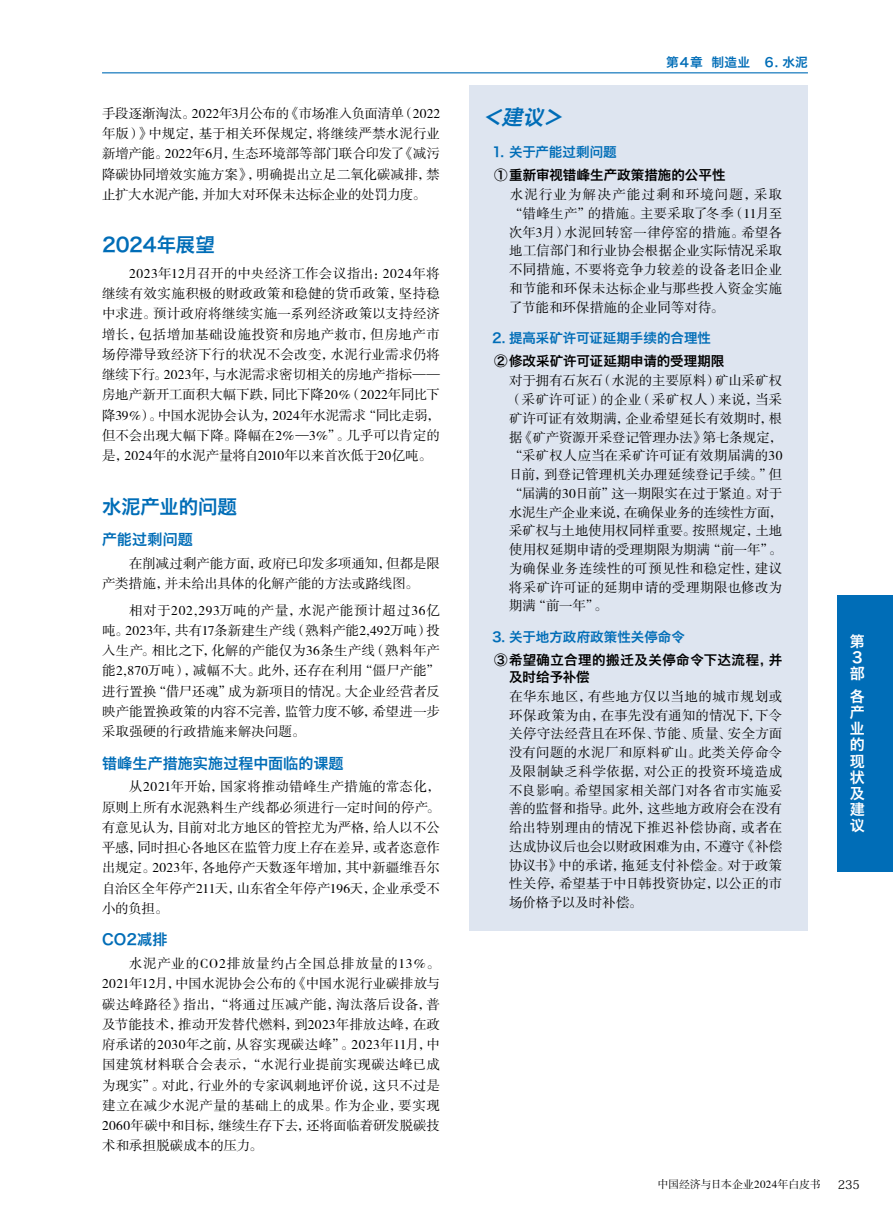
<style>
.page{position:relative;width:893px;height:1212px;background:#fff}
.page>*{position:absolute;margin:0;border:0;box-sizing:border-box;transform-origin:0 0}
.t1{font:italic 21px "Hiragino Sans GB W6";color:#006db7}
.t2{font:19.5px "Hiragino Sans GB W6";letter-spacing:-.015em;color:#006db7}
.t3{font:15px "Hiragino Sans GB W6";letter-spacing:.01em;color:#006db7}
.t4{font:15px/16.2px "Hiragino Sans GB W6";color:#fff}
.t5{font:13.5px/20.2px "FZSSK GBK1 0";color:#000;text-align:justify}
.t6{font:13.5px "Hiragino Sans GB W6";color:#006db7}
.t7{font:13.5px "Hiragino Sans GB W6";letter-spacing:.01em;color:#000}
.t8{font:13.5px/16.5px "Hiragino Sans GB W6";letter-spacing:.03em;color:#000}
.t9{font:12.75px "Hiragino Sans GB W6";letter-spacing:-.01em;color:#006db7}
.t10{font:12px "Koz Min Pr 6 N";color:#000}
.t11{font:10.95px "FZSSK GBK1 0";letter-spacing:-.01em;color:#000}
</style>
<div class="page">
<div style="left:838px;top:595px;width:55px;height:277px;background:#006db7"></div>
<hr style="left:102px;top:72px;width:706px;height:1px;background:#006db7">
<div style="left:470px;top:85px;width:338px;height:64px;background:#dee5f0"></div>
<div style="left:470px;top:147px;width:338px;height:56px;background:#dee5f0"></div>
<div style="left:470px;top:166px;width:338px;height:169px;background:#dee5f0"></div>
<div style="left:470px;top:333px;width:338px;height:56px;background:#dee5f0"></div>
<div style="left:470px;top:353px;width:338px;height:281px;background:#dee5f0"></div>
<div style="left:470px;top:632px;width:338px;height:72px;background:#dee5f0"></div>
<div style="left:470px;top:668px;width:338px;height:262px;background:#dee5f0"></div>
<p class="t5" style="left:102px;top:104px;width:340px">手段逐渐淘汰。2022年3月公布的《市场准入负面清单（2022年版）》中规定，基于相关环保规定，将继续严禁水泥行业新增产能。2022年6月，生态环境部等部门联合印发了《减污降碳协同增效实施方案》，明确提出立足二氧化碳减排，禁止扩大水泥产能，并加大对环保未达标企业的处罚力度。</p>
<h2 class="t2" style="left:102px;top:232px;width:114px">2024年展望</h2>
<p class="t5" style="left:102px;top:264px;width:340px;text-indent:27px">2023年12月召开的中央经济工作会议指出：2024年将继续有效实施积极的财政政策和稳健的货币政策，坚持稳中求进。预计政府将继续实施一系列经济政策以支持经济增长，包括增加基础设施投资和房地产救市，但房地产市场停滞导致经济下行的状况不会改变，水泥行业需求仍将继续下行。2023年，与水泥需求密切相关的房地产指标——房地产新开工面积大幅下跌，同比下降20％（2022年同比下降39％）。中国水泥协会认为，2024年水泥需求“同比走弱，但不会出现大幅下降。降幅在2％—3％”。几乎可以肯定的是，2024年的水泥产量将自2010年以来首次低于20亿吨。</p>
<h2 class="t2" style="left:102px;top:493px;width:137px">水泥产业的问题</h2>
<p class="t3" style="left:102px;top:529px;width:92px">产能过剩问题</p>
<p class="t5" style="left:102px;top:554px;width:340px;text-indent:27px">在削减过剩产能方面，政府已印发多项通知，但都是限产类措施，并未给出具体的化解产能的方法或路线图。</p>
<p class="t5" style="left:102px;top:600px;width:340px;text-indent:27px">相对于202,293万吨的产量，水泥产能预计超过36亿吨。2023年，共有17条新建生产线（熟料产能2,492万吨）投入生产。相比之下，化解的产能仅为36条生产线（熟料年产能2,870万吨），减幅不大。此外，还存在利用“僵尸产能”进行置换“借尸还魂”成为新项目的情况。大企业经营者反映产能置换政策的内容不完善，监管力度不够，希望进一步采取强硬的行政措施来解决问题。</p>
<p class="t3" style="left:102px;top:753px;width:243px">错峰生产措施实施过程中面临的课题</p>
<p class="t5" style="left:102px;top:777px;width:340px;text-indent:27px">从2021年开始，国家将推动错峰生产措施的常态化，原则上所有水泥熟料生产线都必须进行一定时间的停产。有意见认为，目前对北方地区的管控尤为严格，给人以不公平感，同时担心各地区在监管力度上存在差异，或者恣意作出规定。2023年，各地停产天数逐年增加，其中新疆维吾尔自治区全年停产211天，山东省全年停产196天，企业承受不小的负担。</p>
<p class="t3" style="left:102px;top:930px;width:67px">CO2减排</p>
<p class="t5" style="left:102px;top:954px;width:340px;text-indent:27px">水泥产业的CO2排放量约占全国总排放量的13％。2021年12月，中国水泥协会公布的《中国水泥行业碳排放与碳达峰路径》指出，“将通过压减产能，淘汰落后设备，普及节能技术，推动开发替代燃料，到2023年排放达峰，在政府承诺的2030年之前，从容实现碳达峰”。2023年11月，中国建筑材料联合会表示，“水泥行业提前实现碳达峰已成为现实”。对此，行业外的专家讽刺地评价说，这只不过是建立在减少水泥产量的基础上的成果。作为企业，要实现2060年碳中和目标，继续生存下去，还将面临着研发脱碳技术和承担脱碳成本的压力。</p>
<p class="t9" style="left:666px;top:53px;width:143px">第４章 制造业　６. 水泥</p>
<h1 class="t1" style="left:482px;top:103px;width:88px">＜建议＞</h1>
<p class="t6" style="left:492px;top:143px;width:126px">1. 关于产能过剩问题</p>
<p class="t7" style="left:494px;top:166px;width:233px">①重新审视错峰生产政策措施的公平性</p>
<p class="t5" style="left:509px;top:186px;width:275px;line-height:18.8px;text-indent:-14px">　水泥行业为解决产能过剩和环境问题，采取“错峰生产”的措施。主要采取了冬季（11月至次年3月）水泥回转窑一律停窑的措施。希望各地工信部门和行业协会根据企业实际情况采取不同措施，不要将竞争力较差的设备老旧企业和节能和环保未达标企业与那些投入资金实施了节能和环保措施的企业同等对待。</p>
<p class="t6" style="left:492px;top:329px;width:221px">2. 提高采矿许可证延期手续的合理性</p>
<p class="t7" style="left:494px;top:352px;width:232px">②修改采矿许可证延期申请的受理期限</p>
<p class="t5" style="left:509px;top:372px;width:275px;line-height:18.8px;text-indent:-14px">　对于拥有石灰石（水泥的主要原料）矿山采矿权（采矿许可证）的企业（采矿权人）来说，当采矿许可证有效期满，企业希望延长有效期时，根据《矿产资源开采登记管理办法》第七条规定，“采矿权人应当在采矿许可证有效期届满的30日前，到登记管理机关办理延续登记手续。”但“届满的30日前”这一期限实在过于紧迫。对于水泥生产企业来说，在确保业务的连续性方面，采矿权与土地使用权同样重要。按照规定，土地使用权延期申请的受理期限为期满“前一年”。为确保业务连续性的可预见性和稳定性，建议将采矿许可证的延期申请的受理期限也修改为期满“前一年”。</p>
<p class="t6" style="left:492px;top:628px;width:194px">3. 关于地方政府政策性关停命令</p>
<p class="t8" style="left:509px;top:651px;width:275px;text-indent:-15px">③希望确立合理的搬迁及关停命令下达流程，并及时给予补偿</p>
<p class="t5" style="left:509px;top:687px;width:275px;line-height:18.8px;text-indent:-14px">　在华东地区，有些地方仅以当地的城市规划或环保政策为由，在事先没有通知的情况下，下令关停守法经营且在环保、节能、质量、安全方面没有问题的水泥厂和原料矿山。此类关停命令及限制缺乏科学依据，对公正的投资环境造成不良影响。希望国家相关部门对各省市实施妥善的监督和指导。此外，这些地方政府会在没有给出特别理由的情况下推迟补偿协商，或者在达成协议后也会以财政困难为由，不遵守《补偿协议书》中的承诺，拖延支付补偿金。对于政策性关停，希望基于中日韩投资协定，以公正的市场价格予以及时补偿。</p>
<p class="t4" style="left:850px;top:633px;width:16px">第<br>３部</p>
<p class="t4" style="left:850px;top:687px;width:16px;text-align:justify">各产业的现状及建议</p>
<p class="t11" style="left:657px;top:1178px;width:165px">中国经济与日本企业2024年白皮书</p>
<p class="t10" style="left:838px;top:1177px;width:24px">235</p>
</div>
